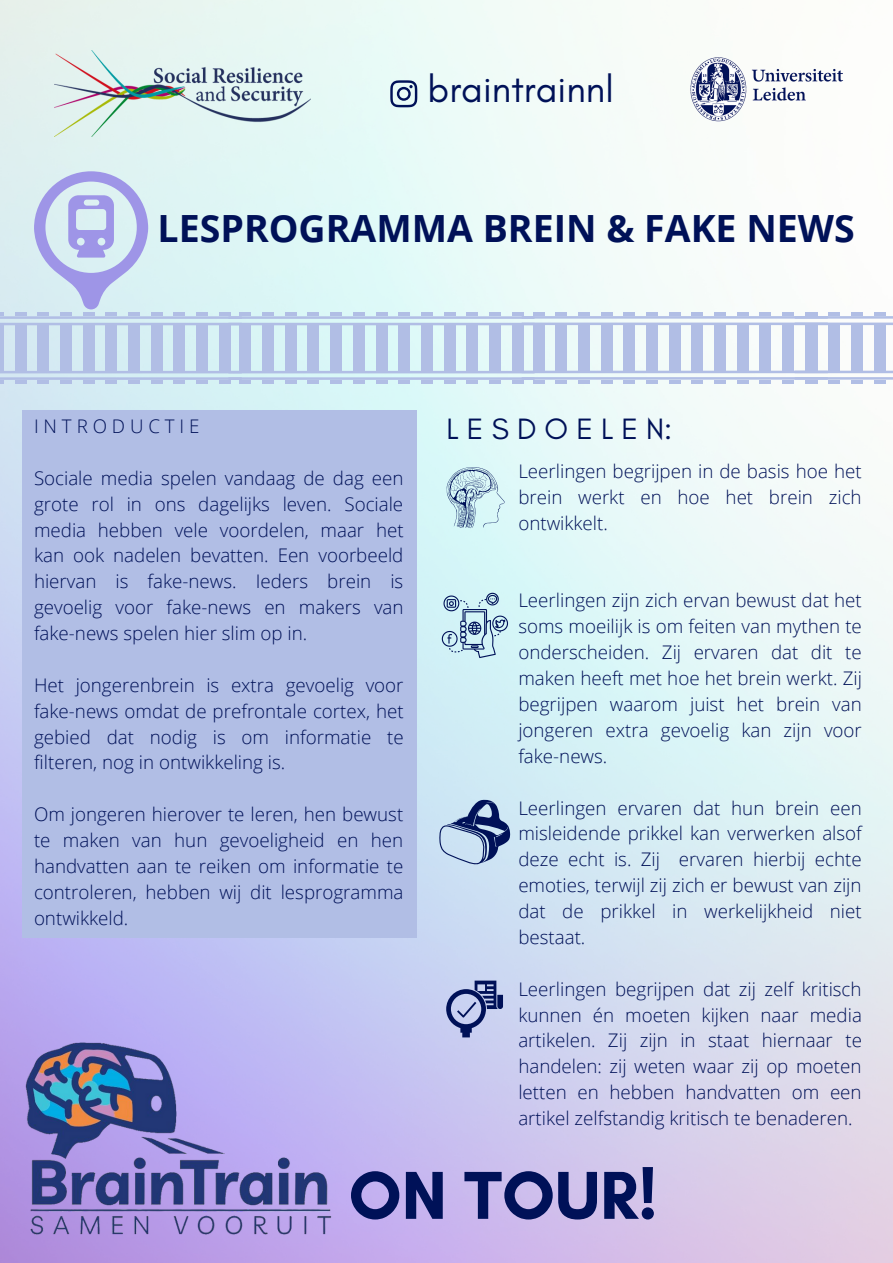
<style>
.page{position:relative;width:893px;height:1263px;background:#fff}
.page>*{position:absolute;margin:0;border:0;box-sizing:border-box;transform-origin:0 0}
.t1{font:700 69px "Glacial Indifference";color:#001158}
.t2{font:38.25px "Glacial Indifference";color:#001158}
.t3{font:700 37.5px "Open Sans";color:#001158}
.t4{font:30px "Glacial Indifference";letter-spacing:.27em;color:#001158}
.t5{font:300 18.75px/25.9px "Open Sans";color:#001158;text-align:justify}
.t6{font:300 18.75px "Open Sans";letter-spacing:.26em;color:#001158}
</style>
<div class="page">
<img style="left:55px;top:51px;width:255px;height:85px">
<img style="left:669px;top:36px;width:193px;height:107px">
<svg style="left:390px;top:80px;width:27px;height:27px"></svg>
<hr style="left:0;top:325px;width:4px;height:46px;background:#b1bee5">
<div style="left:15px;top:325px;width:11px;height:46px;background:#b1bee5"></div>
<div style="left:38px;top:325px;width:11px;height:46px;background:#b1bee5"></div>
<div style="left:60px;top:325px;width:12px;height:46px;background:#b1bee5"></div>
<div style="left:83px;top:325px;width:11px;height:46px;background:#b1bee5"></div>
<div style="left:106px;top:325px;width:11px;height:46px;background:#b1bee5"></div>
<div style="left:128px;top:325px;width:12px;height:46px;background:#b1bee5"></div>
<div style="left:151px;top:325px;width:11px;height:46px;background:#b1bee5"></div>
<div style="left:174px;top:325px;width:11px;height:46px;background:#b1bee5"></div>
<div style="left:196px;top:325px;width:12px;height:46px;background:#b1bee5"></div>
<div style="left:219px;top:325px;width:11px;height:46px;background:#b1bee5"></div>
<img style="left:23px;top:1039px;width:311px;height:198px">
<div style="left:240px;top:325px;width:11px;height:46px;background:#b1bee5"></div>
<div style="left:262px;top:325px;width:12px;height:46px;background:#b1bee5"></div>
<div style="left:285px;top:325px;width:11px;height:46px;background:#b1bee5"></div>
<div style="left:308px;top:325px;width:11px;height:46px;background:#b1bee5"></div>
<div style="left:330px;top:325px;width:12px;height:46px;background:#b1bee5"></div>
<div style="left:353px;top:325px;width:11px;height:46px;background:#b1bee5"></div>
<div style="left:376px;top:325px;width:11px;height:46px;background:#b1bee5"></div>
<div style="left:398px;top:325px;width:12px;height:46px;background:#b1bee5"></div>
<div style="left:421px;top:325px;width:11px;height:46px;background:#b1bee5"></div>
<div style="left:444px;top:325px;width:11px;height:46px;background:#b1bee5"></div>
<div style="left:466px;top:325px;width:12px;height:46px;background:#b1bee5"></div>
<div style="left:489px;top:325px;width:11px;height:46px;background:#b1bee5"></div>
<div style="left:512px;top:325px;width:11px;height:46px;background:#b1bee5"></div>
<div style="left:533px;top:325px;width:11px;height:46px;background:#b1bee5"></div>
<div style="left:556px;top:325px;width:11px;height:46px;background:#b1bee5"></div>
<div style="left:578px;top:325px;width:12px;height:46px;background:#b1bee5"></div>
<div style="left:601px;top:325px;width:11px;height:46px;background:#b1bee5"></div>
<div style="left:624px;top:325px;width:11px;height:46px;background:#b1bee5"></div>
<div style="left:646px;top:325px;width:12px;height:46px;background:#b1bee5"></div>
<div style="left:669px;top:325px;width:11px;height:46px;background:#b1bee5"></div>
<div style="left:692px;top:325px;width:11px;height:46px;background:#b1bee5"></div>
<div style="left:714px;top:325px;width:12px;height:46px;background:#b1bee5"></div>
<div style="left:737px;top:325px;width:11px;height:46px;background:#b1bee5"></div>
<div style="left:760px;top:325px;width:11px;height:46px;background:#b1bee5"></div>
<div style="left:782px;top:325px;width:12px;height:46px;background:#b1bee5"></div>
<div style="left:805px;top:325px;width:11px;height:46px;background:#b1bee5"></div>
<div style="left:806px;top:325px;width:11px;height:46px;background:#b1bee5"></div>
<svg style="left:0;top:171px;width:893px;height:154px"></svg>
<div style="left:828px;top:325px;width:12px;height:46px;background:#b1bee5"></div>
<div style="left:851px;top:325px;width:11px;height:46px;background:#b1bee5"></div>
<div style="left:874px;top:325px;width:11px;height:46px;background:#b1bee5"></div>
<hr style="left:806px;top:312px;width:11px;height:4px;background:#b1bee5">
<hr style="left:828px;top:312px;width:12px;height:4px;background:#b1bee5">
<hr style="left:851px;top:312px;width:11px;height:4px;background:#b1bee5">
<hr style="left:874px;top:312px;width:11px;height:4px;background:#b1bee5">
<svg style="left:0;top:371px;width:893px;height:13px;background:#c8d8ed"></svg>
<hr style="left:806px;top:380px;width:11px;height:4px;background:#b1bee5">
<hr style="left:828px;top:380px;width:12px;height:4px;background:#b1bee5">
<hr style="left:851px;top:380px;width:11px;height:4px;background:#b1bee5">
<hr style="left:874px;top:380px;width:11px;height:4px;background:#b1bee5">
<div style="left:23px;top:411px;width:394px;height:527px;background:#b1bee5"></div>
<svg style="left:446px;top:466px;width:59px;height:62px;background:#b8d5e0"></svg>
<svg style="left:442px;top:593px;width:66px;height:65px;background:#aac8d8"></svg>
<svg style="left:446px;top:980px;width:57px;height:57px;background:#8893bf"></svg>
<svg style="left:439px;top:799px;width:71px;height:66px;background:#8ea4c4"></svg>
<h2 class="t2" style="left:427px;top:66px;width:188px">braintrainnl</h2>
<h3 class="t3" style="left:158px;top:202px;width:698px">LESPROGRAMMA BREIN &amp; FAKE NEWS</h3>
<p class="t6" style="left:34px;top:413px;width:167px">INTRODUCTIE</p>
<p class="t5" style="left:34px;top:465px;width:371px">Sociale media spelen vandaag de dag een grote rol in ons dagelijks leven. Sociale media hebben vele voordelen, maar het kan ook nadelen bevatten. Een voorbeeld hiervan is fake-news. Ieders brein is gevoelig voor fake-news en makers van fake-news spelen hier slim op in.</p>
<p class="t5" style="left:34px;top:672px;width:371px">Het jongerenbrein is extra gevoelig voor fake-news omdat de prefrontale cortex, het gebied dat nodig is om informatie te filteren, nog in ontwikkeling is.</p>
<p class="t5" style="left:34px;top:801px;width:371px">Om jongeren hierover te leren, hen bewust te maken van hun gevoeligheid en hen handvatten aan te reiken om informatie te controleren, hebben wij dit lesprogramma ontwikkeld.</p>
<h3 class="t4" style="left:446px;top:411px;width:227px">LESDOELEN:</h3>
<p class="t5" style="left:518px;top:458px;width:345px">Leerlingen begrijpen in de basis hoe het brein werkt en hoe het brein zich ontwikkelt.</p>
<p class="t5" style="left:518px;top:587px;width:345px">Leerlingen zijn zich ervan bewust dat het soms moeilijk is om feiten van mythen te onderscheiden. Zij ervaren dat dit te maken heeft met hoe het brein werkt. Zij begrijpen waarom juist het brein van jongeren extra gevoelig kan zijn voor fake-news.</p>
<p class="t5" style="left:518px;top:794px;width:345px">Leerlingen ervaren dat hun brein een misleidende prikkel kan verwerken alsof deze echt is. Zij ervaren hierbij echte emoties, terwijl zij zich er bewust van zijn dat de prikkel in werkelijkheid niet bestaat.</p>
<p class="t5" style="left:518px;top:975px;width:345px">Leerlingen begrijpen dat zij zelf kritisch kunnen én moeten kijken naar media artikelen. Zij zijn in staat hiernaar te handelen: zij weten waar zij op moeten letten en hebben handvatten om een artikel zelfstandig kritisch te benaderen.</p>
<h1 class="t1" style="left:348px;top:1153px;width:310px">ON TOUR!</h1>
</div>
